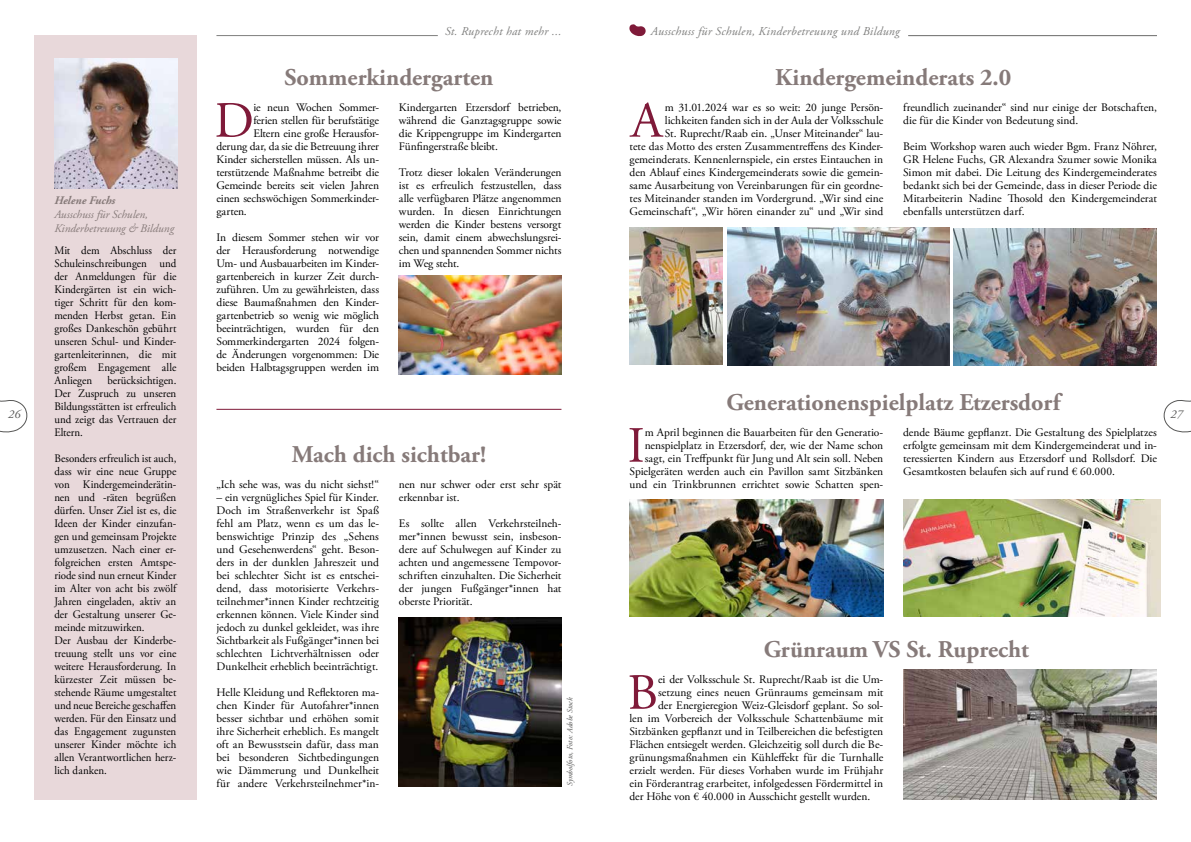
<style>
.page{position:relative;width:1191px;height:842px;background:#fff}
.page>*{position:absolute;margin:0;border:0;box-sizing:border-box;transform-origin:0 0}
.t1{font:50.7px "Adobe Garamond Pro";color:#7f1a39}
.t2{font:700 24px "Adobe Garamond Pro";color:#867a79}
.t3{font:italic 12px "Adobe Garamond Pro";letter-spacing:.025em;color:#7e7e7d}
.t4{font:italic 12px "Adobe Garamond Pro";color:#575756}
.t5{font:11.5px/13px "Adobe Garamond Pro";letter-spacing:-.005em;color:#000;text-align:justify}
.t6{font:11.5px/13px "Adobe Garamond Pro";letter-spacing:-.005em;color:#000;text-align:justify;scale:.95 1}
.t7{font:italic 11.5px/13.8px "Adobe Garamond Pro";color:#867a79}
.t8{font:italic 700 11.5px "Adobe Garamond Pro";color:#867a79}
.t9{font:italic 8px "Adobe Garamond Pro";color:#575756}
</style>
<div class="page">
<svg style="left:1164px;top:400px;width:27px;height:33px"></svg>
<svg style="left:0;top:400px;width:27px;height:33px"></svg>
<hr style="left:216px;top:35px;width:222px;height:1px;background:#7e7e7d">
<div style="left:34px;top:36px;width:163px;height:764px;background:#e8d8da"></div>
<img style="left:54px;top:59px;width:123px;height:130px">
<svg style="left:629px;top:24px;width:16px;height:13px"></svg>
<hr style="left:908px;top:35px;width:249px;height:1px;background:#7e7e7d">
<img style="left:399px;top:276px;width:162px;height:99px">
<img style="left:399px;top:618px;width:162px;height:169px">
<hr style="left:216px;top:409px;width:345px;height:1px;background:#7f1a39">
<img style="left:629px;top:228px;width:93px;height:137px">
<img style="left:953px;top:228px;width:204px;height:137px">
<img style="left:727px;top:228px;width:222px;height:137px">
<img style="left:629px;top:499px;width:254px;height:117px">
<img style="left:903px;top:499px;width:257px;height:117px">
<img style="left:903px;top:670px;width:253px;height:130px">
<p class="t4" style="left:8px;top:407px;width:14px">26</p>
<p class="t8" style="left:54px;top:194px;width:62px">Helene Fuchs</p>
<p class="t7" style="left:54px;top:208px;width:121px">Ausschuss für Schulen,<br>Kinderbetreuung &amp; Bildung</p>
<p class="t6" style="left:54px;top:244px;width:130px">Mit dem Abschluss der Schuleinschreibungen und der Anmeldungen für die Kindergärten ist ein wich&shy;tiger Schritt für den kom&shy;menden Herbst getan. Ein großes Dankeschön gebührt unseren Schul- und Kinder&shy;gartenleiterinnen, die mit großem Engagement alle Anliegen</p>
<p class="t6" style="left:54px;top:374px;width:130px;text-indent:53px">berücksichtigen.<br>Der Zuspruch zu unseren Bildungsstätten ist erfreulich und zeigt das Vertrauen der Eltern.</p>
<p class="t6" style="left:54px;top:452px;width:130px;text-align:left">Besonders erfreulich ist auch, dass wir eine neue Gruppe von Kindergemeinderätin&shy;nen und -räten begrüßen dürfen. Unser Ziel ist es, die<br>Ideen der Kinder einzufan&shy;gen und gemeinsam Projekte umzusetzen. Nach einer er&shy;folgreichen ersten Amtspe&shy;riode sind nun erneut Kinder im Alter von acht bis zwölf<br>Jahren eingeladen, aktiv an der Gestaltung unserer Ge&shy;meinde mitzuwirken.<br>Der Ausbau der Kinderbe&shy;treuung stellt uns vor eine weitere Herausforderung. In kürzester Zeit müssen be&shy;stehende Räume umgestaltet und neue Bereiche geschaffen werden. Für den Einsatz und das Engagement zugunsten unserer Kinder möchte ich allen Verantwortlichen herz&shy;lich danken.</p>
<p class="t3" style="left:445px;top:24px;width:118px">St. Ruprecht hat mehr ...</p>
<h2 class="t2" style="left:284px;top:63px;width:210px">Sommerkindergarten</h2>
<h1 class="t1" style="left:214px;top:90px;width:41px">D</h1>
<p class="t5" style="left:253px;top:101px;width:127px">ie neun Wochen Sommer-</p>
<p class="t5" style="left:253px;top:114px;width:127px">ferien stellen für berufstätige</p>
<p class="t5" style="left:253px;top:127px;width:127px">Eltern eine große Herausfor-</p>
<p class="t5" style="left:216px;top:140px;width:164px">derung dar, da sie die Betreuung ihrer</p>
<p class="t5" style="left:216px;top:153px;width:164px">Kinder sicherstellen müssen. Als un-</p>
<p class="t5" style="left:216px;top:166px;width:164px">terstützende Maßnahme betreibt die</p>
<p class="t5" style="left:216px;top:179px;width:164px">Gemeinde bereits seit vielen Jahren</p>
<p class="t5" style="left:216px;top:192px;width:164px">einen sechswöchigen Sommerkinder-</p>
<p class="t5" style="left:216px;top:205px;width:32px">garten.</p>
<p class="t5" style="left:216px;top:231px;width:164px">In diesem Sommer stehen wir vor der Herausforderung notwendige Um- und Ausbauarbeiten im Kinder&shy;gartenbereich in kurzer Zeit durch&shy;zuführen. Um zu gewährleisten, dass diese Baumaßnahmen den Kinder&shy;gartenbetrieb so wenig wie möglich beeinträchtigen, wurden für den Sommerkindergarten 2024 folgen&shy;de Änderungen vorgenommen: Die beiden Halbtagsgruppen werden im</p>
<p class="t5" style="left:399px;top:101px;width:164px">Kindergarten Etzersdorf betrieben, während die Ganztagsgruppe sowie die Krippengruppe im Kindergarten Fünfingerstraße bleibt.</p>
<p class="t5" style="left:399px;top:166px;width:164px">Trotz dieser lokalen Veränderungen ist es erfreulich festzustellen, dass alle verfügbaren Plätze angenommen wurden. In diesen Einrichtungen werden die Kinder bestens versorgt sein, damit einem abwechslungsrei&shy;chen und spannenden Sommer nichts im Weg steht.</p>
<h2 class="t2" style="left:292px;top:440px;width:196px">Mach dich sichtbar!</h2>
<p class="t5" style="left:216px;top:478px;width:164px">„Ich sehe was, was du nicht siehst!“</p>
<p class="t5" style="left:216px;top:491px;width:164px">– ein vergnügliches Spiel für Kinder.<br>Doch im Straßenverkehr ist Spaß fehl am Platz, wenn es um das le&shy;benswichtige Prinzip des „Sehens und Gesehenwerdens“ geht. Beson&shy;ders in der dunklen Jahreszeit und bei schlechter Sicht ist es entschei&shy;dend, dass motorisierte Verkehrs&shy;teilnehmer*innen Kinder rechtzeitig erkennen können. Viele Kinder sind jedoch zu dunkel gekleidet, was ihre Sichtbarkeit als Fußgänger*innen bei schlechten Lichtverhältnissen oder Dunkelheit erheblich beeinträchtigt.</p>
<p class="t5" style="left:216px;top:686px;width:164px">Helle Kleidung und Reflektoren ma&shy;chen Kinder für Autofahrer*innen besser sichtbar und erhöhen somit ihre Sicherheit erheblich. Es mangelt oft an Bewusstsein dafür, dass man bei besonderen Sichtbedingungen wie Dämmerung und Dunkelheit für andere Verkehrsteilnehmer*in-</p>
<p class="t5" style="left:399px;top:478px;width:164px">nen nur schwer oder erst sehr spät erkennbar ist.</p>
<p class="t5" style="left:399px;top:517px;width:164px">Es sollte allen Verkehrsteilneh&shy;mer*innen bewusst sein, insbeson&shy;dere auf Schulwegen auf Kinder zu achten und angemessene Tempovor&shy;schriften einzuhalten. Die Sicherheit der jungen Fußgänger*innen hat oberste Priorität.</p>
<p class="t9" style="left:565px;top:786px;width:90px;rotate:-90deg">Symbolfoto, Foto: Adobe Stock</p>
<p class="t3" style="left:651px;top:24px;width:250px">Ausschuss für Schulen, Kinderbetreuung und Bildung</p>
<h2 class="t2" style="left:775px;top:63px;width:238px">Kindergemeinderats 2.0</h2>
<h1 class="t1" style="left:631px;top:90px;width:33px">A</h1>
<p class="t5" style="left:629px;top:101px;width:255px;text-align:right">m 31.01.2024 war es so weit: 20 junge Persön&shy;lichkeiten fanden sich in der Aula der Volksschule<br>St. Ruprecht/Raab ein. „Unser Miteinander“ lau-<br>tete das Motto des ersten Zusammentreffens des Kinder&shy;gemeinderats. Kennenlernspiele, ein erstes Eintauchen in den Ablauf eines Kindergemeinderats sowie die gemein&shy;same Ausarbeitung von Vereinbarungen für ein geordne&shy;tes Miteinander standen im Vordergrund. „Wir sind eine Gemeinschaft“, „Wir hören einander zu“ und „Wir sind</p>
<p class="t5" style="left:903px;top:101px;width:255px">freundlich zueinander“ sind nur einige der Botschaften, die für die Kinder von Bedeutung sind.</p>
<p class="t5" style="left:903px;top:140px;width:255px">Beim Workshop waren auch wieder Bgm. Franz Nöhrer, GR Helene Fuchs, GR Alexandra Szumer sowie Monika Simon mit dabei. Die Leitung des Kindergemeinderates bedankt sich bei der Gemeinde, dass in dieser Periode die Mitarbeiterin Nadine Thosold den Kindergemeinderat ebenfalls unterstützen darf.</p>
<h2 class="t2" style="left:726px;top:388px;width:335px">Generationenspielplatz Etzersdorf</h2>
<p class="t5" style="left:629px;top:426px;width:255px;text-align:right">m April beginnen die Bauarbeiten für den Generatio&shy;nenspielplatz in Etzersdorf, der, wie der Name schon sagt, ein Treffpunkt für Jung und Alt sein soll. Neben Spielgeräten werden auch ein Pavillon samt Sitzbänken und ein Trinkbrunnen errichtet sowie Schatten spen-</p>
<p class="t5" style="left:903px;top:426px;width:255px">dende Bäume gepflanzt. Die Gestaltung des Spielplatzes erfolgte gemeinsam mit dem Kindergemeinderat und in&shy;teressierten Kindern aus Etzersdorf und Rollsdorf. Die Gesamtkosten belaufen sich auf rund € 60.000.</p>
<h1 class="t1" style="left:627px;top:415px;width:19px">I</h1>
<p class="t4" style="left:1170px;top:407px;width:14px">27</p>
<h2 class="t2" style="left:764px;top:635px;width:266px">Grünraum VS St. Ruprecht</h2>
<h1 class="t1" style="left:627px;top:662px;width:32px">B</h1>
<p class="t5" style="left:658px;top:673px;width:227px">ei der Volksschule St. Ruprecht/Raab ist die Um-</p>
<p class="t5" style="left:658px;top:686px;width:227px">setzung eines neuen Grünraums gemeinsam mit</p>
<p class="t5" style="left:658px;top:699px;width:227px">der Energieregion Weiz-Gleisdorf geplant. So sol-</p>
<p class="t5" style="left:629px;top:712px;width:255px">len im Vorbereich der Volksschule Schattenbäume mit</p>
<p class="t5" style="left:629px;top:725px;width:255px">Sitzbänken gepflanzt und in Teilbereichen die befestigten</p>
<p class="t5" style="left:629px;top:738px;width:255px">Flächen entsiegelt werden. Gleichzeitig soll durch die Be-</p>
<p class="t5" style="left:629px;top:751px;width:255px">grünungsmaßnahmen ein Kühleffekt für die Turnhalle</p>
<p class="t5" style="left:629px;top:764px;width:255px">erzielt werden. Für dieses Vorhaben wurde im Frühjahr</p>
<p class="t5" style="left:629px;top:777px;width:255px">ein Förderantrag erarbeitet, infolgedessen Fördermittel in</p>
<p class="t5" style="left:629px;top:790px;width:242px">der Höhe von € 40.000 in Ausschicht gestellt wurden.</p>
</div>
